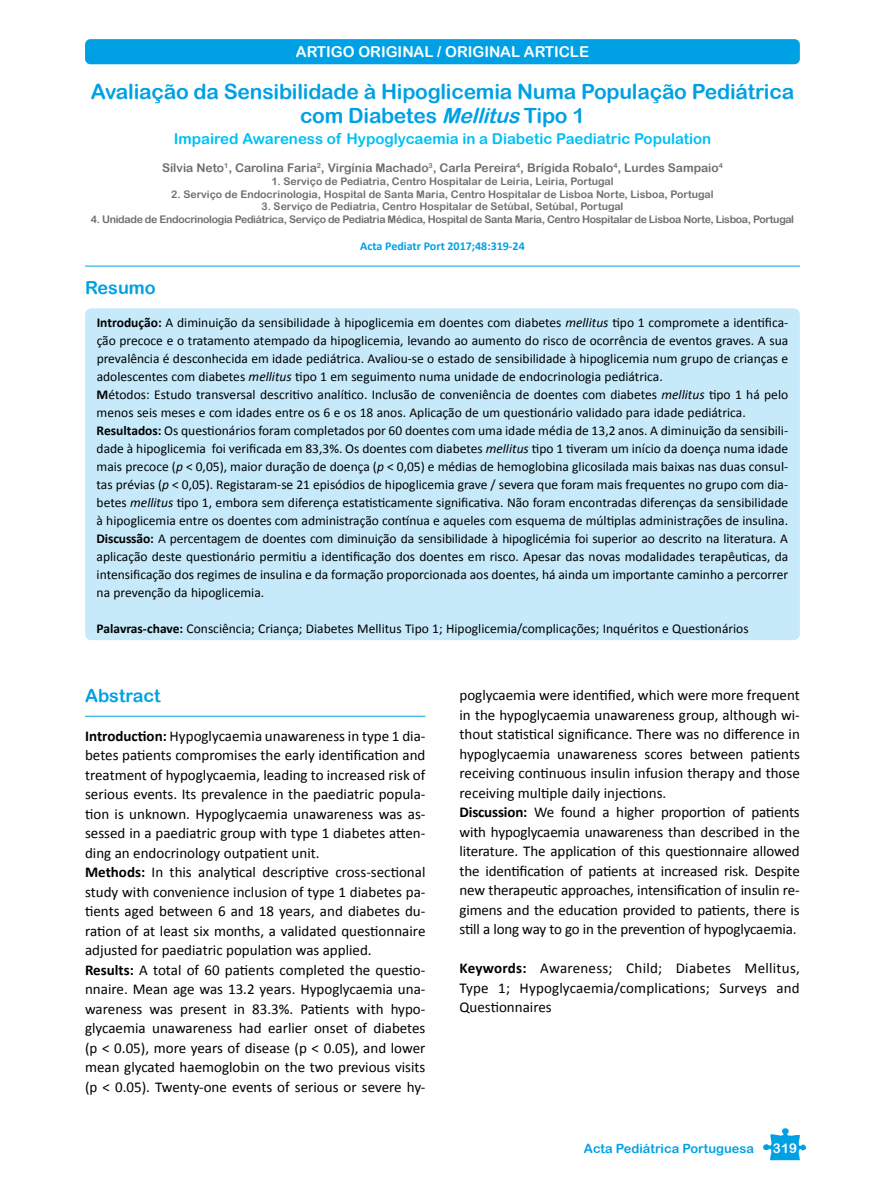
<style>
.page{position:relative;width:885px;height:1191px;background:#fff}
.page>*{position:absolute;margin:0;border:0;box-sizing:border-box;transform-origin:0 0}
.t1{font:21px/24px "Arial Rounded MT Bold";letter-spacing:-.01em;color:#00a1e4;text-align:center}
.t2{font:18px "Arial Rounded MT Bold";color:#00a1e4}
.t3{font:15px/19.5px "Calibri";color:#000}
.t4{font:15px "Arial Rounded MT Bold";color:#00c0f3}
.t5{font:15px "Arial Rounded MT Bold";color:#fff}
.t6{font:13.5px/18px "Calibri";color:#000}
.t7{font:13.5px "Arial Rounded MT Bold";color:#fff}
.t8{font:12.75px "Arial Rounded MT Bold";color:#00a1e4}
.t9{font:12px "Arial Rounded MT Bold";color:#6d6e71}
.t10{font:700 12px "Calibri";color:#00a1e4}
.t11{font:10.5px "Arial Rounded MT Bold";color:#6d6e71}
.t12{font:10.5px "Arial Rounded MT Bold";letter-spacing:-.03em;color:#6d6e71}
.s1{font-style:italic}
.s2{font-weight:700}
</style>
<div class="page">
<div style="left:85px;top:39px;width:714px;height:25px;background:#00a1e4;border-radius:5px"></div>
<svg style="left:763px;top:1128px;width:43px;height:32px"></svg>
<hr style="left:85px;top:716px;width:340px;height:1px;background:#00a1e4">
<div style="left:85px;top:308px;width:714px;height:332px;background:#c7eafb;border-radius:6px"></div>
<hr style="left:85px;top:266px;width:714px;height:1px;background:#00a1e4">
<p class="t5" style="left:296px;top:43px;width:294px">ARTIGO ORIGINAL / ORIGINAL ARTICLE</p>
<p class="t1" style="left:91px;top:79px;width:705px">Avaliação da Sensibilidade à Hipoglicemia Numa População Pediátrica com Diabetes <span class="s1">Mellitus</span>Tipo 1</p>
<p class="t4" style="left:174px;top:130px;width:539px">Impaired Awareness of Hypoglycaemia in a Diabetic Paediatric Population</p>
<p class="t9" style="left:162px;top:161px;width:562px">Sílvia Neto<sup>1</sup>, Carolina Faria<sup>2</sup>, Virgínia Machado<sup>3</sup>, Carla Pereira<sup>4</sup>, Brígida Robalo<sup>4</sup>, Lurdes Sampaio<sup>4</sup></p>
<p class="t11" style="left:271px;top:175px;width:344px">1. Serviço de Pediatria, Centro Hospitalar de Leiria, Leiria, Portugal</p>
<p class="t11" style="left:171px;top:188px;width:543px">2. Serviço de Endocrinologia, Hospital de Santa Maria, Centro Hospitalar de Lisboa Norte, Lisboa, Portugal</p>
<p class="t11" style="left:261px;top:200px;width:363px">3. Serviço de Pediatria, Centro Hospitalar de Setúbal, Setúbal, Portugal</p>
<p class="t12" style="left:91px;top:213px;width:704px">4. Unidade de Endocrinologia Pediátrica, Serviço de Pediatria Médica, Hospital de Santa Maria, Centro Hospitalar de Lisboa Norte, Lisboa, Portugal</p>
<p class="t10" style="left:360px;top:238px;width:166px">Acta Pediatr Port 2017;48:319-24</p>
<p class="t2" style="left:85px;top:277px;width:72px">Resumo</p>
<p class="t6" style="left:97px;top:313px;width:693px"><span class="s2">Introdução:</span> A diminuição da sensibilidade à hipoglicemia em doentes com diabetes <span class="s1">mellitus</span> tipo 1 compromete a identifica&shy;ção precoce e o tratamento atempado da hipoglicemia, levando ao aumento do risco de ocorrência de eventos graves. A sua prevalência é desconhecida em idade pediátrica. Avaliou-se o estado de sensibilidade à hipoglicemia num grupo de crianças e adolescentes com diabetes <span class="s1">mellitus</span> tipo 1 em seguimento numa unidade de endocrinologia pediátrica.<br><span class="s2">M</span>étodos: Estudo transversal descritivo analítico. Inclusão de conveniência de doentes com diabetes <span class="s1">mellitus</span> tipo 1 há pelo menos seis meses e com idades entre os 6 e os 18 anos. Aplicação de um questionário validado para idade pediátrica.<br><span class="s2">Resultados:</span> Os questionários foram completados por 60 doentes com uma idade média de 13,2 anos. A diminuição da sensibili&shy;dade à hipoglicemia foi verificada em 83,3%. Os doentes com diabetes <span class="s1">mellitus</span> tipo 1 tiveram um início da doença numa idade mais precoce (<span class="s1">p</span> &lt; 0,05), maior duração de doença (<span class="s1">p</span> &lt; 0,05) e médias de hemoglobina glicosilada mais baixas nas duas consul&shy;tas prévias (<span class="s1">p</span> &lt; 0,05). Registaram-se 21 episódios de hipoglicemia grave / severa que foram mais frequentes no grupo com dia&shy;betes <span class="s1">mellitus</span> tipo 1, embora sem diferença estatisticamente significativa. Não foram encontradas diferenças da sensibilidade à hipoglicemia entre os doentes com administração contínua e aqueles com esquema de múltiplas administrações de insulina.<br><span class="s2">Discussão:</span> A percentagem de doentes com diminuição da sensibilidade à hipoglicémia foi superior ao descrito na literatura. A aplicação deste questionário permitiu a identificação dos doentes em risco. Apesar das novas modalidades terapêuticas, da intensificação dos regimes de insulina e da formação proporcionada aos doentes, há ainda um importante caminho a percorrer na prevenção da hipoglicemia.</p>
<p class="t6" style="left:97px;top:618px;width:653px"><span class="s2">Palavras-chave:</span> Consciência; Criança; Diabetes Mellitus Tipo 1; Hipoglicemia/complicações; Inquéritos e Questionários</p>
<p class="t2" style="left:85px;top:685px;width:77px">Abstract</p>
<p class="t3" style="left:85px;top:725px;width:342px"><span class="s2">Introduction:</span> Hypoglycaemia unawareness in type 1 dia&shy;betes patients compromises the early identification and treatment of hypoglycaemia, leading to increased risk of serious events. Its prevalence in the paediatric popula&shy;tion is unknown. Hypoglycaemia unawareness was as&shy;sessed in a paediatric group with type 1 diabetes atten&shy;ding an endocrinology outpatient unit.<br><span class="s2">Methods:</span> In this analytical descriptive cross-sectional study with convenience inclusion of type 1 diabetes pa&shy;tients aged between 6 and 18 years, and diabetes du&shy;ration of at least six months, a validated questionnaire adjusted for paediatric population was applied.<br><span class="s2">Results:</span> A total of 60 patients completed the questio&shy;nnaire. Mean age was 13.2 years. Hypoglycaemia una&shy;wareness was present in 83.3%. Patients with hypo&shy;glycaemia unawareness had earlier onset of diabetes (p &lt; 0.05), more years of disease (p &lt; 0.05), and lower mean glycated haemoglobin on the two previous visits (p &lt; 0.05). Twenty-one events of serious or severe hy-</p>
<p class="t3" style="left:459px;top:685px;width:342px">poglycaemia were identified, which were more frequent in the hypoglycaemia unawareness group, although wi&shy;thout statistical significance. There was no difference in hypoglycaemia unawareness scores between patients receiving continuous insulin infusion therapy and those receiving multiple daily injections.<br><span class="s2">Discussion:</span> We found a higher proportion of patients with hypoglycaemia unawareness than described in the literature. The application of this questionnaire allowed the identification of patients at increased risk. Despite new therapeutic approaches, intensification of insulin re&shy;gimens and the education provided to patients, there is still a long way to go in the prevention of hypoglycaemia.</p>
<p class="t3" style="left:459px;top:958px;width:342px;text-align:justify"><span class="s2">Keywords:</span> Awareness; Child; Diabetes Mellitus, Type 1; Hypoglycaemia/complications; Surveys and Questionnaires</p>
<p class="t8" style="left:584px;top:1141px;width:171px">Acta Pediátrica Portuguesa</p>
<p class="t7" style="left:772px;top:1139px;width:26px">319</p>
</div>
